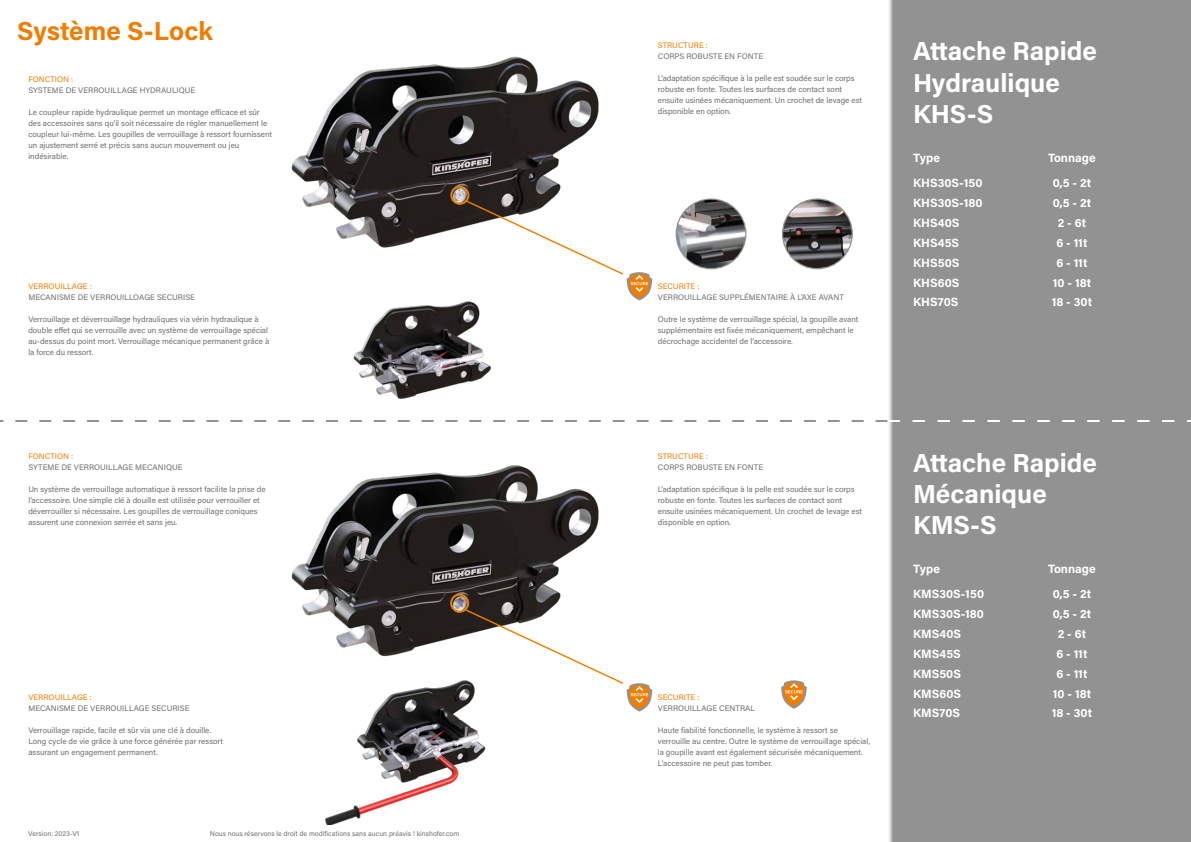
<style>
.page{position:relative;width:1191px;height:842px;background:#fff}
.page>*{position:absolute;margin:0;border:0;box-sizing:border-box;transform-origin:0 0}
.t1{font:700 26px/31.2px "Acumin Pro";color:#fff}
.t2{font:700 26px "Acumin Pro";color:#ef7d00}
.t3{font:700 12px "Acumin Pro";color:#fff}
.t4{font:8px/11px "Acumin Pro";color:#706f6f}
.t5{font:8px "Acumin Pro";color:#ef7d00}
.t6{font:7px "Acumin Pro";color:#706f6f}
</style>
<div class="page">
<div style="left:887px;top:0;width:304px;height:842px;background:#929292"></div>
<img style="left:291px;top:56px;width:362px;height:226px">
<svg style="left:0;top:420px;width:1191px;height:2px"></svg>
<img style="left:676px;top:199px;width:70px;height:70px;border-radius:35px">
<div style="left:675px;top:198px;width:71px;height:71px;border:1px solid #929292;border-radius:50%"></div>
<img style="left:353px;top:301px;width:139px;height:98px">
<img style="left:291px;top:465px;width:362px;height:228px">
<img style="left:782px;top:199px;width:70px;height:70px;border-radius:35px">
<div style="left:782px;top:198px;width:71px;height:71px;border:1px solid #929292;border-radius:50%"></div>
<img style="left:306px;top:677px;width:180px;height:148px">
<svg style="left:781px;top:680px;width:25px;height:29px"></svg>
<div style="left:450px;top:186px;width:19px;height:19px;border:2px solid #ef7d00;border-radius:50%"></div>
<div style="left:450px;top:594px;width:19px;height:19px;border:2px solid #ef7d00;border-radius:50%"></div>
<svg style="left:466px;top:609px;width:186px;height:102px"></svg>
<svg style="left:466px;top:200px;width:186px;height:100px"></svg>
<h1 class="t2" style="left:17px;top:13px;width:197px">Système S-Lock</h1>
<p class="t5" style="left:28px;top:74px;width:46px">FONCTION :</p>
<p class="t4" style="left:28px;top:85px;width:168px">SYSTEME DE VERROUILLAGE HYDRAULIQUE</p>
<p class="t4" style="left:28px;top:107px;width:245px">Le coupleur rapide hydraulique permet un montage efficace et sûr des accessoires sans qu‘il soit nécessaire de régler manuellement le coupleur lui-même. Les goupilles de verrouillage à ressort fournissent un ajustement serré et précis sans aucun mouvement ou jeu indésirable.</p>
<p class="t5" style="left:28px;top:281px;width:65px">VERROUILLAGE :</p>
<p class="t4" style="left:28px;top:292px;width:168px">MECANISME DE VERROUILLOAGE SECURISE</p>
<p class="t4" style="left:28px;top:314px;width:242px">Verrouillage et déverrouillage hydrauliques via vérin hydraulique à double effet qui se verrouille avec un système de verrouillage spécial au-dessus du point mort. Verrouillage mécanique permanent grâce à la force du ressort.</p>
<p class="t5" style="left:28px;top:451px;width:46px">FONCTION :</p>
<p class="t4" style="left:28px;top:462px;width:156px">SYTEME DE VERROUILLAGE MECANIQUE</p>
<p class="t4" style="left:28px;top:484px;width:239px">Un système de verrouillage automatique à ressort facilite la prise de l‘accessoire. Une simple clé à douille est utilisée pour verrouiller et déverrouiller si nécessaire. Les goupilles de verrouillage coniques assurent une connexion serrée et sans jeu.</p>
<p class="t5" style="left:28px;top:692px;width:65px">VERROUILLAGE :</p>
<p class="t4" style="left:28px;top:703px;width:163px">MECANISME DE VERROUILLAGE SECURISE</p>
<p class="t4" style="left:28px;top:725px;width:196px">Verrouillage rapide, facile et sûr via une clé à douille.<br>Long cycle de vie grâce à une force générée par ressort assurant un engagement permanent.</p>
<p class="t6" style="left:28px;top:829px;width:53px">Version: 2023-V1</p>
<p class="t6" style="left:210px;top:829px;width:251px">Nous nous réservons le droit de modifications sans aucun préavis ! kinshofer.com</p>
<p class="t5" style="left:658px;top:40px;width:52px">STRUCTURE :</p>
<p class="t4" style="left:658px;top:51px;width:107px">CORPS ROBUSTE EN FONTE</p>
<p class="t4" style="left:658px;top:73px;width:206px">L’adaptation spécifique à la pelle est soudée sur le corps robuste en fonte. Toutes les surfaces de contact sont ensuite usinées mécaniquement. Un crochet de levage est disponible en option.</p>
<p class="t5" style="left:658px;top:281px;width:43px">SECURITE :</p>
<p class="t4" style="left:658px;top:292px;width:187px">VERROUILLAGE SUPPLÉMENTAIRE À L’AXE AVANT</p>
<p class="t4" style="left:658px;top:314px;width:202px">Outre le système de verrouillage spécial, la goupille avant supplémentaire est fixée mécaniquement, empêchant le décrochage accidentel de l‘accessoire.</p>
<p class="t5" style="left:658px;top:451px;width:52px">STRUCTURE :</p>
<p class="t4" style="left:658px;top:462px;width:107px">CORPS ROBUSTE EN FONTE</p>
<p class="t4" style="left:658px;top:484px;width:206px">L’adaptation spécifique à la pelle est soudée sur le corps robuste en fonte. Toutes les surfaces de contact sont ensuite usinées mécaniquement. Un crochet de levage est disponible en option.</p>
<p class="t5" style="left:658px;top:692px;width:43px">SECURITE :</p>
<p class="t4" style="left:658px;top:703px;width:99px">VERROUILLAGE CENTRAL</p>
<p class="t4" style="left:658px;top:725px;width:214px">Haute fiabilité fonctionnelle, le système à ressort se verrouille au centre. Outre le système de verrouillage spécial, la goupille avant est également sécurisée mécaniquement.<br>L‘accessoire ne peut pas tomber.</p>
<h1 class="t1" style="left:913px;top:35px;width:185px">Attache Rapide<br>Hydraulique<br>KHS-S</h1>
<h2 class="t3" style="left:913px;top:149px;width:28px">Type</h2>
<h2 class="t3" style="left:1048px;top:149px;width:49px">Tonnage</h2>
<h2 class="t3" style="left:913px;top:175px;width:71px">KHS30S-150</h2>
<h2 class="t3" style="left:1052px;top:175px;width:40px">0,5 - 2t</h2>
<h2 class="t3" style="left:913px;top:194px;width:71px">KHS30S-180</h2>
<h2 class="t3" style="left:1052px;top:194px;width:40px">0,5 - 2t</h2>
<h2 class="t3" style="left:913px;top:214px;width:48px">KHS40S</h2>
<h2 class="t3" style="left:1057px;top:214px;width:30px">2 - 6t</h2>
<h2 class="t3" style="left:913px;top:234px;width:48px">KHS45S</h2>
<h2 class="t3" style="left:1056px;top:234px;width:33px">6 - 11t</h2>
<h2 class="t3" style="left:913px;top:254px;width:48px">KHS50S</h2>
<h2 class="t3" style="left:1056px;top:254px;width:33px">6 - 11t</h2>
<h2 class="t3" style="left:913px;top:274px;width:48px">KHS60S</h2>
<h2 class="t3" style="left:1052px;top:274px;width:40px">10 - 18t</h2>
<h2 class="t3" style="left:913px;top:294px;width:47px">KHS70S</h2>
<h2 class="t3" style="left:1051px;top:294px;width:42px">18 - 30t</h2>
<h1 class="t1" style="left:913px;top:446px;width:185px">Attache Rapide<br>Mécanique<br>KMS-S</h1>
<h2 class="t3" style="left:913px;top:560px;width:28px">Type</h2>
<h2 class="t3" style="left:1048px;top:560px;width:49px">Tonnage</h2>
<h2 class="t3" style="left:913px;top:586px;width:73px">KMS30S-150</h2>
<h2 class="t3" style="left:1052px;top:586px;width:40px">0,5 - 2t</h2>
<h2 class="t3" style="left:913px;top:605px;width:72px">KMS30S-180</h2>
<h2 class="t3" style="left:1052px;top:605px;width:40px">0,5 - 2t</h2>
<h2 class="t3" style="left:913px;top:625px;width:49px">KMS40S</h2>
<h2 class="t3" style="left:1057px;top:625px;width:30px">2 - 6t</h2>
<h2 class="t3" style="left:913px;top:645px;width:49px">KMS45S</h2>
<h2 class="t3" style="left:1056px;top:645px;width:33px">6 - 11t</h2>
<h2 class="t3" style="left:913px;top:665px;width:49px">KMS50S</h2>
<h2 class="t3" style="left:1056px;top:665px;width:33px">6 - 11t</h2>
<h2 class="t3" style="left:913px;top:685px;width:49px">KMS60S</h2>
<h2 class="t3" style="left:1052px;top:685px;width:40px">10 - 18t</h2>
<h2 class="t3" style="left:913px;top:705px;width:49px">KMS70S</h2>
<h2 class="t3" style="left:1051px;top:705px;width:42px">18 - 30t</h2>
</div>
